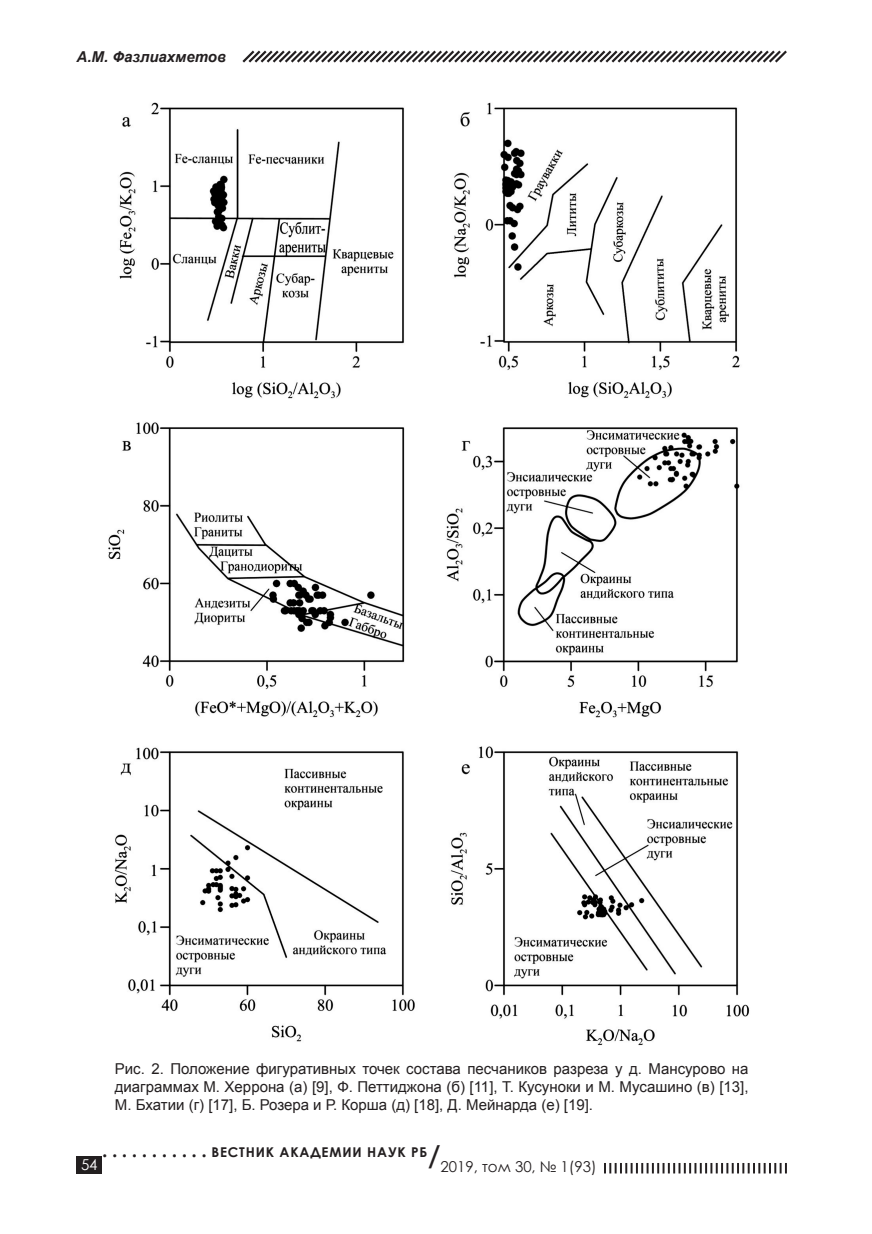
<style>
.page{position:relative;width:872px;height:1234px;background:#fff}
.page>*{position:absolute;margin:0;border:0;box-sizing:border-box;transform-origin:0 0}
.подрисун{font:15px/18px "Arial";color:#231f20;text-align:justify}
.t1{font:15px "Century Gothic";color:#231f20}
.оформл_авторов_навер{font:italic 700 15px "Arial";color:#231f20}
.t2{font:15px "Century Gothic";color:#fff}
.t3{font:700 13.5px "Century Gothic";letter-spacing:.06em;color:#231f20}
.s1{font-size:19.5px}
.s2{font-size:27px}
</style>
<div class="page">
<svg style="left:242px;top:50px;width:545px;height:13px"></svg>
<img style="left:108px;top:102px;width:642px;height:944px">
<div style="left:77px;top:1156px;width:25px;height:17px;background:#231f20"></div>
<svg style="left:604px;top:1163px;width:183px;height:10px"></svg>
<p class="оформл_авторов_навер" style="left:77px;top:47px;width:151px">А.М. Фазлиахметов</p>
<p class="подрисун" style="left:115px;top:1059px;width:635px">Рис. 2. Положение фигуративных точек состава песчаников разреза у д. Мансурово на диаграммах М. Херрона (а) [9], Ф. Петтиджона (б) [11], Т. Кусуноки и М. Мусашино (в) [13], М. Бхатии (г) [17], Б. Розера и Р. Корша (д) [18], Д. Мейнарда (е) [19].</p>
<p class="t3" style="left:102px;top:1141px;width:340px"><span class="s1">. . . . . . . . . . .</span> ВЕСТНИК АКАДЕМИИ НАУК РБ<span class="s2">/</span></p>
<p class="t2" style="left:81px;top:1153px;width:9px">54</p>
<p class="t1" style="left:440px;top:1156px;width:158px">201 9, том 30, № 1(93)</p>
</div>
